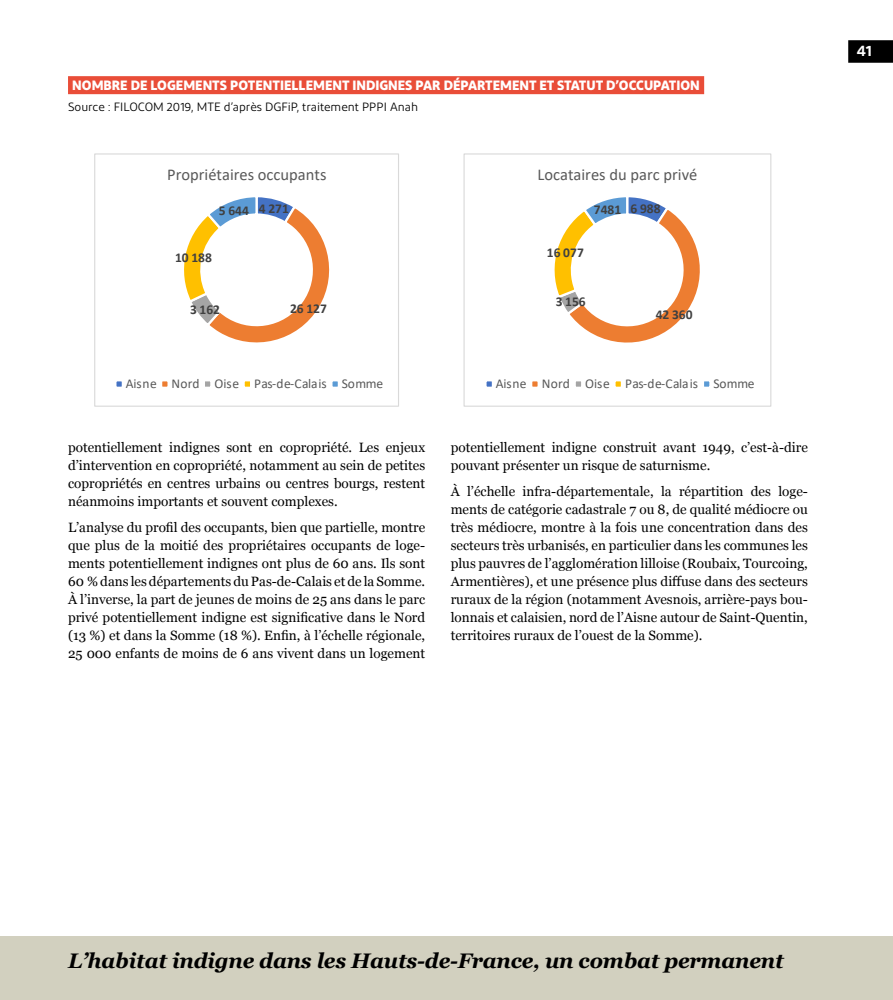
<style>
.page{position:relative;width:893px;height:1000px;background:#fff}
.page>*{position:absolute;margin:0;border:0;box-sizing:border-box;transform-origin:0 0}
.t1{font:italic 700 21px "Georgia";letter-spacing:-.01em;color:#000}
.t2{font:16.5px "Calibri";color:#595959}
.t3{font:600 15px "Diodrum";color:#fff}
.t4{font:13.5px/18px "Georgia";color:#000;text-align:justify}
.t5{font:700 13.5px "Diodrum";color:#fff}
.t6{font:13.5px "Calibri";color:#595959}
.t7{font:700 13.5px "Calibri";color:#404040}
.t8{font:12px "Diodrum";color:#000}
</style>
<div class="page">
<div style="left:0;top:936px;width:893px;height:63px;background:#d2d0bf"></div>
<div style="left:848px;top:40px;width:45px;height:23px;background:#000"></div>
<svg style="left:184px;top:197px;width:146px;height:146px"></svg>
<div style="left:115px;top:380px;width:8px;height:7px;background:#4472c4"></div>
<div style="left:114px;top:379px;width:10px;height:10px;border:2px solid #fff"></div>
<div style="left:161px;top:380px;width:8px;height:7px;background:#ed7d31"></div>
<div style="left:160px;top:379px;width:10px;height:10px;border:2px solid #fff"></div>
<div style="left:204px;top:380px;width:7px;height:7px;background:#a5a5a5"></div>
<div style="left:203px;top:379px;width:9px;height:10px;border:2px solid #fff"></div>
<div style="left:244px;top:380px;width:7px;height:7px;background:#ffc000"></div>
<div style="left:242px;top:379px;width:10px;height:10px;border:2px solid #fff"></div>
<div style="left:331px;top:380px;width:8px;height:7px;background:#5b9bd5"></div>
<div style="left:330px;top:379px;width:10px;height:10px;border:2px solid #fff"></div>
<div style="left:94px;top:153px;width:305px;height:253px;border:1px solid #d9d9d9"></div>
<svg style="left:554px;top:197px;width:146px;height:146px"></svg>
<div style="left:485px;top:380px;width:8px;height:7px;background:#4472c4"></div>
<div style="left:484px;top:379px;width:10px;height:10px;border:2px solid #fff"></div>
<div style="left:531px;top:380px;width:8px;height:7px;background:#ed7d31"></div>
<div style="left:530px;top:379px;width:10px;height:10px;border:2px solid #fff"></div>
<div style="left:575px;top:380px;width:7px;height:7px;background:#a5a5a5"></div>
<div style="left:574px;top:379px;width:9px;height:10px;border:2px solid #fff"></div>
<div style="left:614px;top:380px;width:8px;height:7px;background:#ffc000"></div>
<div style="left:613px;top:379px;width:10px;height:10px;border:2px solid #fff"></div>
<div style="left:703px;top:380px;width:7px;height:7px;background:#5b9bd5"></div>
<div style="left:702px;top:379px;width:10px;height:10px;border:2px solid #fff"></div>
<div style="left:463px;top:153px;width:308px;height:253px;border:1px solid #d9d9d9"></div>
<div style="left:68px;top:76px;width:636px;height:18px;background:#e94d38"></div>
<p class="t5" style="left:72px;top:76px;width:629px">NOMBRE DE LOGEMENTS POTENTIELLEMENT INDIGNES PAR DÉPARTEMENT ET STATUT D’OCCUPATION</p>
<p class="t8" style="left:68px;top:100px;width:352px">Source : FILOCOM 2019, MTE d’après DGFiP, traitement PPPI Anah</p>
<p class="t2" style="left:167px;top:163px;width:161px">Propriétaires occupants</p>
<p class="t2" style="left:537px;top:163px;width:161px">Locataires du parc privé</p>
<p class="t7" style="left:219px;top:201px;width:32px">5 644</p>
<p class="t7" style="left:259px;top:199px;width:32px">4 271</p>
<p class="t7" style="left:594px;top:200px;width:29px">7481</p>
<p class="t7" style="left:630px;top:199px;width:32px">6 988</p>
<p class="t7" style="left:175px;top:248px;width:38px">10 188</p>
<p class="t7" style="left:547px;top:243px;width:38px">16 077</p>
<p class="t7" style="left:190px;top:300px;width:32px">3 162</p>
<p class="t7" style="left:290px;top:299px;width:38px">26 127</p>
<p class="t7" style="left:556px;top:292px;width:32px">3 156</p>
<p class="t7" style="left:656px;top:305px;width:38px">42 360</p>
<p class="t6" style="left:126px;top:374px;width:259px">Aisne Nord Oise Pas-de-Calais Somme</p>
<p class="t6" style="left:496px;top:374px;width:260px">Aisne Nord Oise Pas-de-Calais Somme</p>
<p class="t4" style="left:68px;top:437px;width:359px">potentiellement indignes sont en copropriété. Les enjeux d’intervention en copropriété, notamment au sein de petites copropriétés en centres urbains ou centres bourgs, restent néanmoins importants et souvent complexes.</p>
<p class="t4" style="left:68px;top:518px;width:359px">L’analyse du profil des occupants, bien que partielle, montre que plus de la moitié des propriétaires occupants de loge&shy;ments potentiellement indignes ont plus de 60 ans. Ils sont 60 % dans les départements du Pas-de-Calais et de la Somme.<br>À l’inverse, la part de jeunes de moins de 25 ans dans le parc privé potentiellement indigne est significative dans le Nord (13 %) et dans la Somme (18 %). Enfin, à l’échelle régionale, 25 000 enfants de moins de 6 ans vivent dans un logement</p>
<p class="t4" style="left:451px;top:437px;width:359px">potentiellement indigne construit avant 1949, c’est-à-dire pouvant présenter un risque de saturnisme.</p>
<p class="t4" style="left:451px;top:482px;width:359px">À l’échelle infra-départementale, la répartition des loge&shy;ments de catégorie cadastrale 7 ou 8, de qualité médiocre ou très médiocre, montre à la fois une concentration dans des secteurs très urbanisés, en particulier dans les communes les plus pauvres de l’agglomération lilloise (Roubaix, Tourcoing, Armentières), et une présence plus diffuse dans des secteurs ruraux de la région (notamment Avesnois, arrière-pays bou&shy;lonnais et calaisien, nord de l’Aisne autour de Saint-Quentin, territoires ruraux de l’ouest de la Somme).</p>
<p class="t3" style="left:857px;top:41px;width:16px">41</p>
<h1 class="t1" style="left:68px;top:944px;width:717px">L’habitat indigne dans les Hauts-de-France, un combat permanent</h1>
</div>
